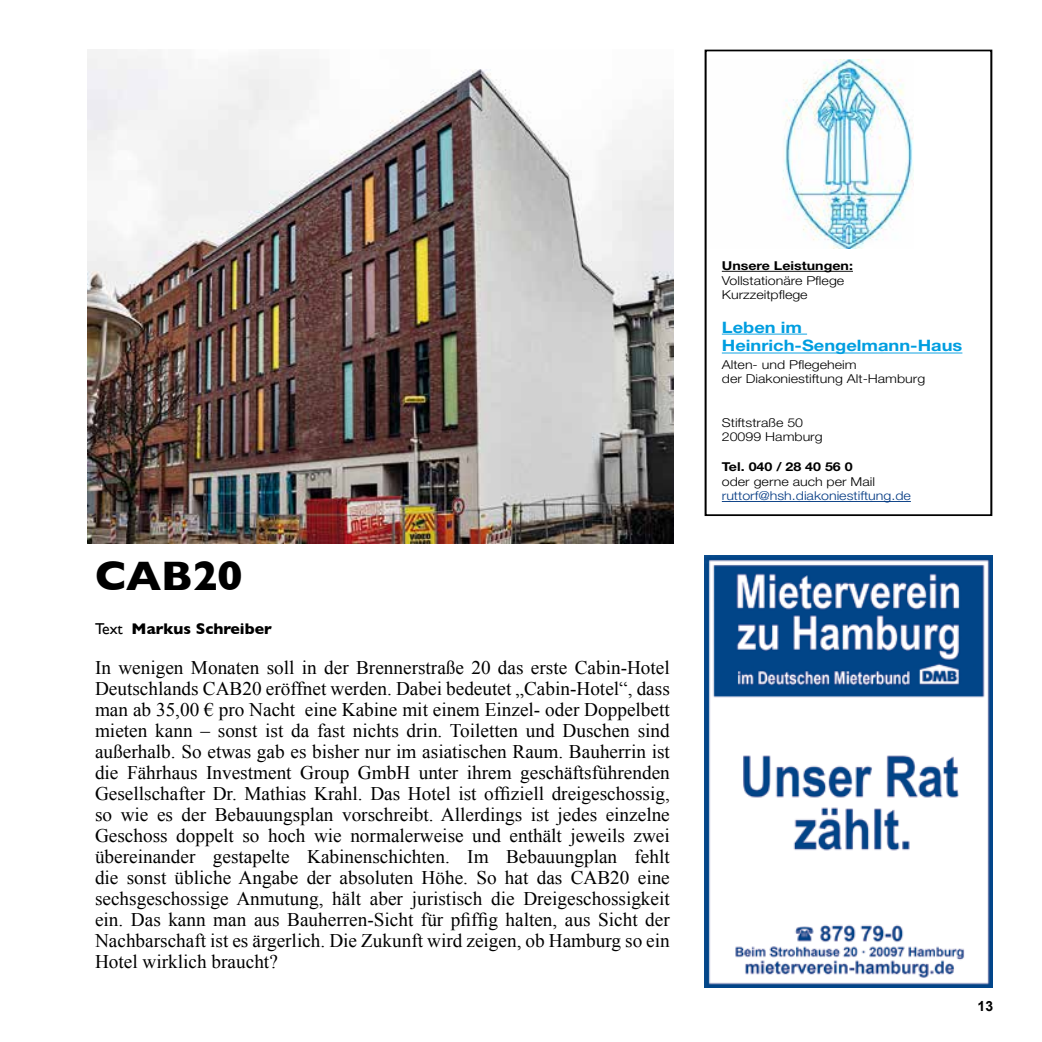
<style>
.page{position:relative;width:1042px;height:1042px;background:#fff}
.page>*{position:absolute;margin:0;border:0;box-sizing:border-box;transform-origin:0 0}
.t1{font:700 42px "Gill Sans";color:#000}
.t2{font:19.25px/21px "Times New Roman";color:#000;text-align:justify}
.t3{font:700 15.75px/18.9px "Helvetica Neue LT Std";color:#009ee0;scale:1.16 1}
.t4{font:700 15.75px "Gill Sans";color:#000}
.t5{font:700 14px "Arial";color:#000}
.t6{font:300 12.25px/14.7px "Helvetica Neue LT Std";color:#000;scale:1.16 1}
.t7{font:700 12.25px "Helvetica Neue LT Std";color:#000;scale:1.16 1}
.t8{font:300 12.25px "Helvetica Neue LT Std";color:#003882;scale:1.16 1}
.s1{font-weight:400}
</style>
<div class="page">
<hr style="left:0;top:0;width:1px;height:1042px;background:#fae071">
<img style="left:704px;top:556px;width:288px;height:431px">
<hr style="left:722px;top:334px;width:85px;height:1px;background:#009ee0">
<hr style="left:722px;top:352px;width:240px;height:1px;background:#009ee0">
<hr style="left:722px;top:501px;width:189px;height:1px;background:#003882">
<img style="left:783px;top:60px;width:130px;height:189px">
<div style="left:704px;top:50px;width:288px;height:466px;border:2px solid #000"></div>
<hr style="left:722px;top:271px;width:131px;height:1px;background:#000">
<img style="left:87px;top:50px;width:586px;height:493px">
<h1 class="t1" style="left:95px;top:542px;width:149px">CAB20</h1>
<p class="t4" style="left:95px;top:616px;width:178px"><span class="s1">Text</span> Markus Schreiber</p>
<p class="t2" style="left:95px;top:657px;width:576px">In wenigen Monaten soll in der Brennerstraße 20 das erste Cabin-Hotel Deutschlands CAB20 eröffnet werden. Dabei bedeutet „Cabin-Hotel“, dass man ab 35,00 € pro Nacht eine Kabine mit einem Einzel- oder Doppelbett mieten kann – sonst ist da fast nichts drin. Toiletten und Duschen sind außerhalb. So etwas gab es bisher nur im asiatischen Raum. Bauherrin ist die Fährhaus Investment Group GmbH unter ihrem geschäftsführenden Gesellschafter Dr. Mathias Krahl. Das Hotel ist offiziell dreigeschossig, so wie es der Bebauungsplan vorschreibt. Allerdings ist jedes einzelne Geschoss doppelt so hoch wie normalerweise und enthält jeweils zwei übereinander gestapelte Kabinenschichten. Im Bebauungplan fehlt die sonst übliche Angabe der absoluten Höhe. So hat das CAB20 eine sechsgeschossige Anmutung, hält aber juristisch die Dreigeschossigkeit ein. Das kann man aus Bauherren-Sicht für pfiffig halten, aus Sicht der Nachbarschaft ist es ärgerlich. Die Zukunft wird zeigen, ob Hamburg so ein Hotel wirklich braucht?</p>
<p class="t7" style="left:722px;top:258px;width:114px">Unsere Leistungen:</p>
<p class="t6" style="left:722px;top:273px;width:107px">Vollstationäre Pflege<br>Kurzzeitpflege</p>
<p class="t3" style="left:722px;top:317px;width:209px">Leben im<br>Heinrich-Sengelmann-Haus</p>
<p class="t6" style="left:722px;top:357px;width:177px;line-height:14px">Alten- und Pflegeheim<br>der Diakoniestiftung Alt-Hamburg</p>
<p class="t6" style="left:722px;top:415px;width:88px">Stiftstraße 50<br>20099 Hamburg</p>
<p class="t7" style="left:722px;top:459px;width:114px">Tel. 040 / 28 40 56 0</p>
<p class="t6" style="left:722px;top:474px;width:134px">oder gerne auch per Mail</p>
<p class="t8" style="left:722px;top:488px;width:164px">ruttorf@hsh.diakoniestiftung.de</p>
<p class="t5" style="left:977px;top:996px;width:17px">13</p>
</div>
